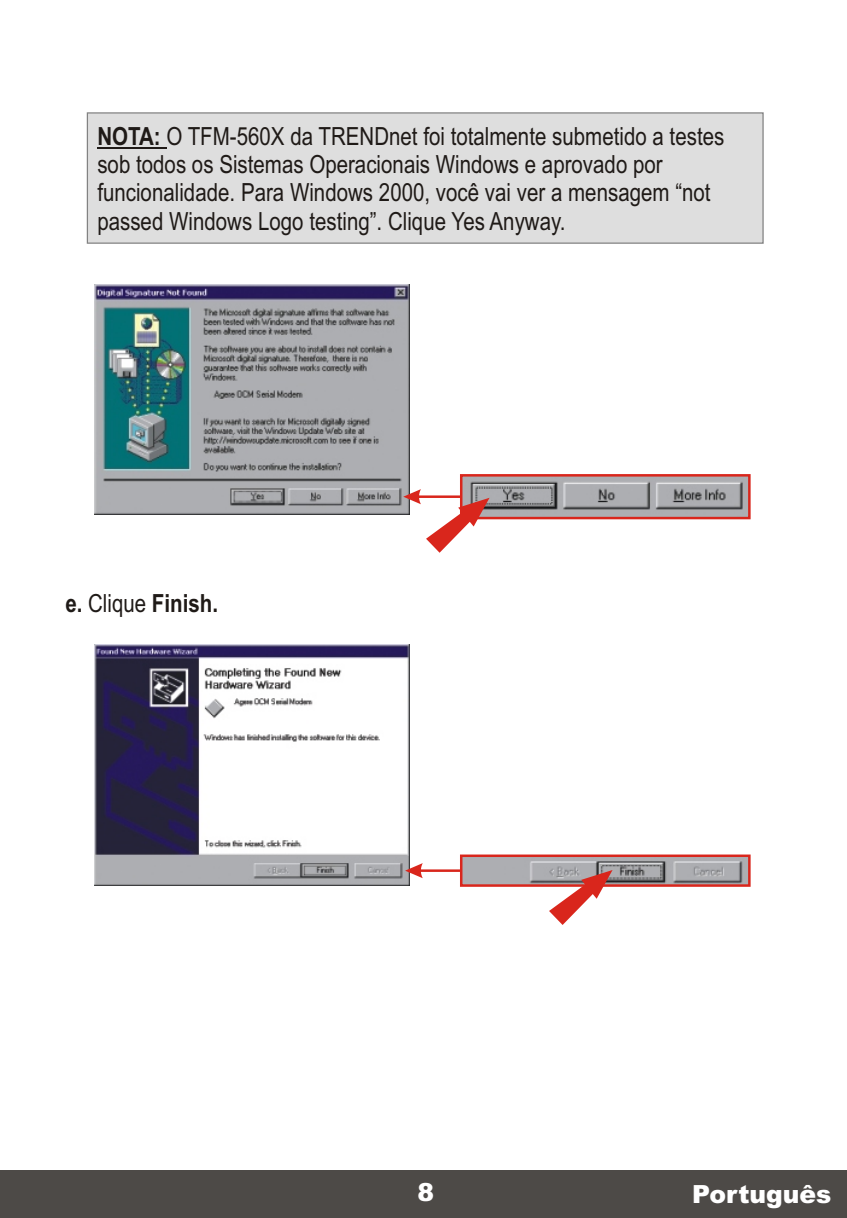
<style>
.page{position:relative;width:847px;height:1218px;background:#fff}
.page>*{position:absolute;margin:0;border:0;box-sizing:border-box;transform-origin:0 0}
.t1{font:25px/28.2px "Arial Narrow";color:#1f1a17}
.t2{font:700 25px "Arial Narrow";color:#1f1a17}
.t3{font:900 25px "Arial";color:#fff}
.s1{font-weight:700}
.s2{font-weight:400}
</style>
<div class="page">
<div style="left:0;top:1170px;width:847px;height:48px;background:#4d4a47"></div>
<img style="left:95px;top:285px;width:315px;height:230px">
<img style="left:95px;top:644px;width:315px;height:241px">
<div style="left:86px;top:112px;width:678px;height:132px;background:#dedede"></div>
<hr style="left:97px;top:147px;width:69px;height:1px;background:#1f1a17">
<img style="left:464px;top:858px;width:282px;height:25px">
<div style="left:460px;top:854px;width:290px;height:33px;border:3px solid #d9261c"></div>
<svg style="left:405px;top:863px;width:231px;height:62px"></svg>
<img style="left:464px;top:478px;width:282px;height:37px">
<div style="left:460px;top:474px;width:290px;height:45px;border:3px solid #d9261c"></div>
<svg style="left:403px;top:489px;width:232px;height:64px"></svg>
<p class="t1" style="left:97px;top:124px;width:628px"><span class="s1">NOTA:</span> O TFM-560X da TRENDnet foi totalmente submetido a testes sob todos os Sistemas Operacionais Windows e aprovado por funcionalidade. Para Windows 2000, você vai ver a mensagem “not passed Windows Logo testing”. Clique Yes Anyway.</p>
<p class="t2" style="left:65px;top:594px;width:154px">e. <span class="s2">Clique</span> Finish.</p>
<p class="t3" style="left:417px;top:1183px;width:18px">8</p>
<p class="t3" style="left:692px;top:1185px;width:141px">Português</p>
</div>
